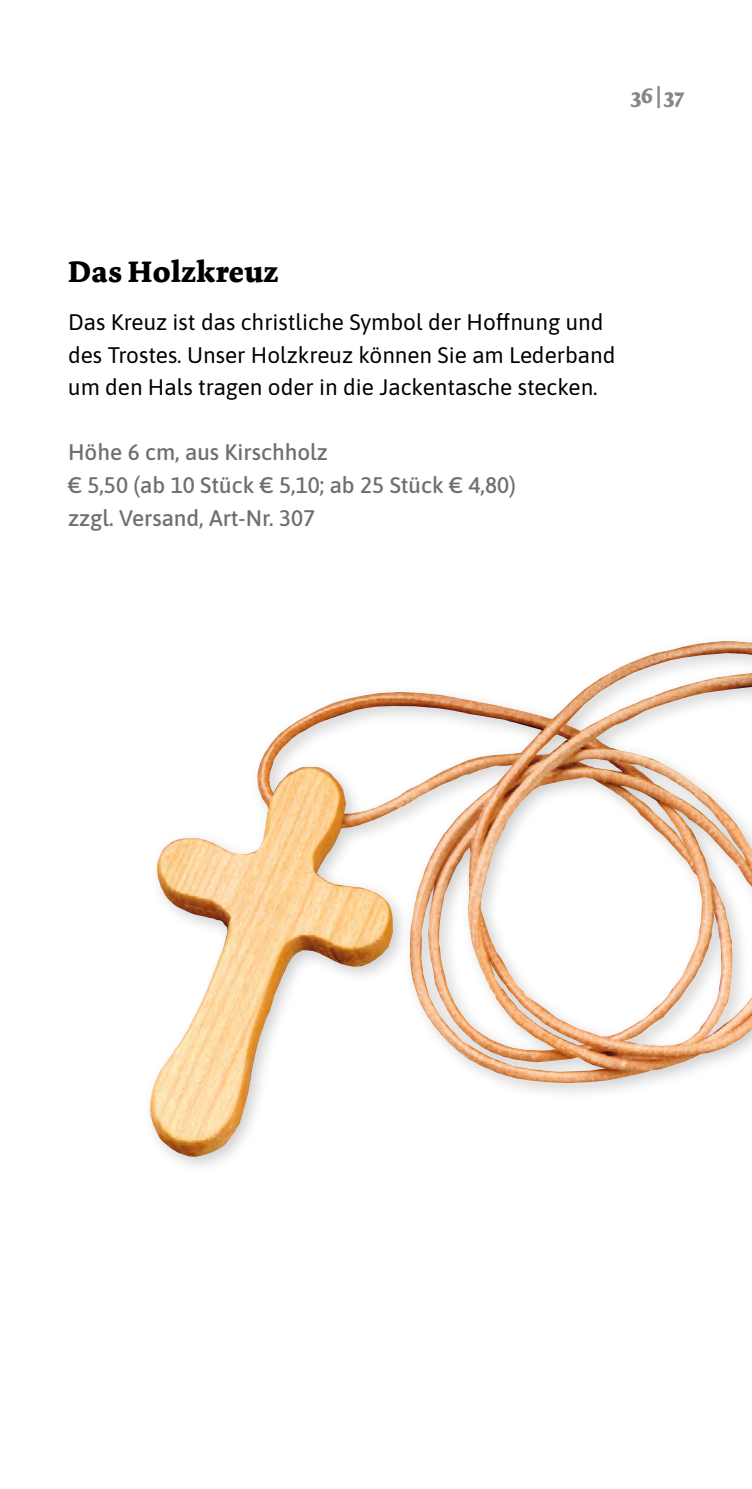
<style>
.page{position:relative;width:752px;height:1489px;background:#fff}
.page>*{position:absolute;margin:0;border:0;box-sizing:border-box;transform-origin:0 0}
.t1{font:700 31.25px "Dolly Pro";letter-spacing:.01em;color:#000}
.t2{font:22.5px/32.5px "Asap";color:#000}
.t3{font:500 22.5px/32.5px "Asap";color:#706f6f}
.t4{font:700 22.5px "Dolly Pro";color:#878787}
</style>
<div class="page">
<div style="left:141px;top:632px;width:610px;height:543px;background:#000;opacity:.2"></div>
<img style="left:150px;top:641px;width:572px;height:515px">
<p class="t4" style="left:631px;top:81px;width:55px">36|37</p>
<h1 class="t1" style="left:68px;top:251px;width:212px">Das Holzkreuz</h1>
<p class="t2" style="left:68px;top:305px;width:548px">Das Kreuz ist das christliche Symbol der Hoffnung und des Trostes. Unser Holzkreuz können Sie am Lederband um den Hals tragen oder in die Jackentasche stecken.</p>
<p class="t3" style="left:68px;top:435px;width:449px">Höhe 6 cm, aus Kirschholz<br>€ 5,50 (ab 10 Stück € 5,10; ab 25 Stück € 4,80) zzgl. Versand, Art-Nr. 307</p>
</div>
